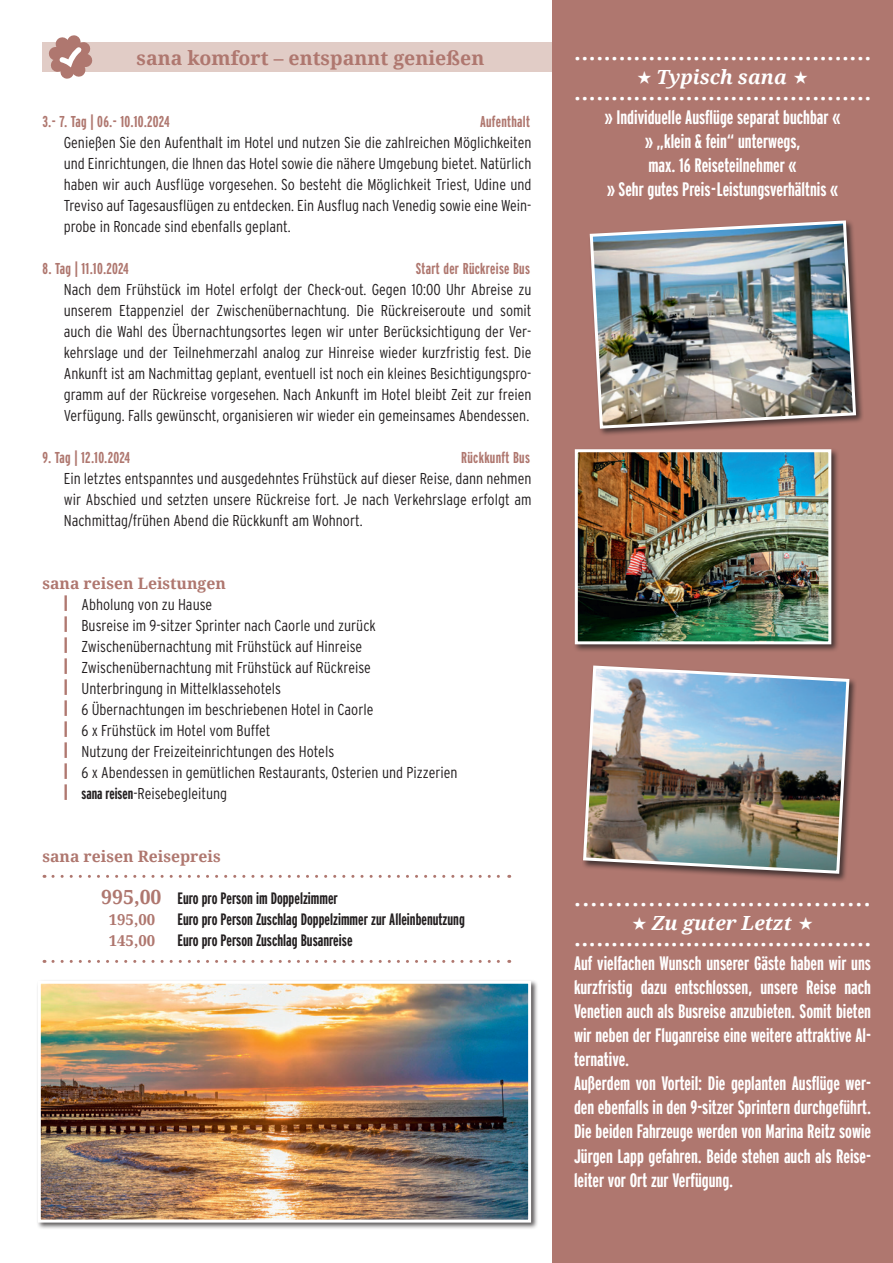
<style>
.page{position:relative;width:893px;height:1263px;background:#fff}
.page>*{position:absolute;margin:0;border:0;box-sizing:border-box;transform-origin:0 0}
.t1{font:700 22.5px "Droid Serif";color:#fff}
.t2{font:700 19.5px/24px "Interstate Compressed";color:#fff;text-align:center}
.t3{font:700 19.5px "Droid Serif";color:#af776f}
.t4{font:italic 700 19.5px "Droid Serif";color:#fff}
.t5{font:700 16.5px "Interstate Compressed";color:#231f20}
.t6{font:300 15.75px/21px "Interstate Condensed";color:#231f20;text-align:justify}
.t7{font:700 15.75px "Interstate Compressed";letter-spacing:.02em;color:#af776f}
.t8{font:700 15.75px "Droid Serif";color:#af776f}
.t9{font:700 15px "Droid Serif";color:#af776f}
.s1{font-weight:900;color:#af776f}
.s2{font-family:"Interstate Compressed";font-weight:700}
.s3{font-family:"Droid Serif";font-size:19.5px;color:#af776f}
</style>
<div class="page">
<div style="left:43px;top:43px;width:510px;height:29px;background:#e1ccc6"></div>
<div style="left:553px;top:0;width:340px;height:1263px;background:#af776f"></div>
<svg style="left:48px;top:35px;width:45px;height:44px"></svg>
<div style="left:36px;top:979px;width:502px;height:251px;background:#231f20;opacity:.75"></div>
<img style="left:42px;top:985px;width:485px;height:233px">
<div style="left:38px;top:981px;width:493px;height:241px;border:3px solid #fff"></div>
<div style="left:588px;top:219px;width:276px;height:218px;background:#231f20;opacity:.75"></div>
<img style="left:588px;top:219px;width:270px;height:211px">
<div style="left:573px;top:448px;width:267px;height:205px;background:#231f20;opacity:.75"></div>
<img style="left:579px;top:453px;width:248px;height:187px">
<div style="left:575px;top:449px;width:256px;height:195px;border:3px solid #fff"></div>
<div style="left:582px;top:664px;width:275px;height:218px;background:#231f20;opacity:.75"></div>
<img style="left:582px;top:664px;width:269px;height:211px">
<svg style="left:53px;top:875px;width:457px;height:3px"></svg>
<svg style="left:53px;top:960px;width:457px;height:3px"></svg>
<p class="t3" style="left:137px;top:46px;width:349px">sana komfort – entspannt genießen</p>
<h1 class="t1" style="left:574px;top:39px;width:299px">........................................</h1>
<p class="t4" style="left:657px;top:66px;width:132px">Typisch sana</p>
<h1 class="t1" style="left:574px;top:79px;width:299px">........................................</h1>
<p class="t2" style="left:604px;top:105px;width:238px">» Individuelle Ausflüge separat buchbar « » „klein &amp; fein“ unterwegs,<br>max. 16 Reiseteilnehmer «<br>» Sehr gutes Preis-Leistungsverhältnis «</p>
<p class="t7" style="left:43px;top:112px;width:128px">3.- 7. Tag | 06.- 10.10.2024</p>
<p class="t7" style="left:480px;top:112px;width:51px">Aufenthalt</p>
<p class="t6" style="left:64px;top:131px;width:469px">Genießen Sie den Aufenthalt im Hotel und nutzen Sie die zahlreichen Möglichkeiten und Einrichtungen, die Ihnen das Hotel sowie die nähere Umgebung bietet. Natürlich haben wir auch Ausflüge vorgesehen. So besteht die Möglichkeit Triest, Udine und Treviso auf Tagesausflügen zu entdecken. Ein Ausflug nach Venedig sowie eine Wein&shy;probe in Roncade sind ebenfalls geplant.</p>
<p class="t7" style="left:43px;top:259px;width:88px">8. Tag | 11.10.2024</p>
<p class="t7" style="left:416px;top:259px;width:116px">Start der Rückreise Bus</p>
<p class="t6" style="left:64px;top:278px;width:469px">Nach dem Frühstück im Hotel erfolgt der Check-out. Gegen 10:00 Uhr Abreise zu unserem Etappenziel der Zwischenübernachtung. Die Rückreiseroute und somit auch die Wahl des Übernachtungsortes legen wir unter Berücksichtigung der Ver&shy;kehrslage und der Teilnehmerzahl analog zur Hinreise wieder kurzfristig fest. Die Ankunft ist am Nachmittag geplant, eventuell ist noch ein kleines Besichtigungspro&shy;gramm auf der Rückreise vorgesehen. Nach Ankunft im Hotel bleibt Zeit zur freien Verfügung. Falls gewünscht, organisieren wir wieder ein gemeinsames Abendessen.</p>
<p class="t7" style="left:43px;top:448px;width:89px">9. Tag | 12.10.2024</p>
<p class="t7" style="left:461px;top:448px;width:70px">Rückkunft Bus</p>
<p class="t6" style="left:64px;top:467px;width:469px">Ein letztes entspanntes und ausgedehntes Frühstück auf dieser Reise, dann nehmen wir Abschied und setzten unsere Rückreise fort. Je nach Verkehrslage erfolgt am Nachmittag/frühen Abend die Rückkunft am Wohnort.</p>
<p class="t8" style="left:42px;top:574px;width:185px">sana reisen Leistungen</p>
<p class="t6" style="left:64px;top:593px;width:395px;text-align:left"><span class="s1">|</span> Abholung von zu Hause<br><span class="s1">|</span> Busreise im 9-sitzer Sprinter nach Caorle und zurück<br><span class="s1">|</span> Zwischenübernachtung mit Frühstück auf Hinreise<br><span class="s1">|</span> Zwischenübernachtung mit Frühstück auf Rückreise<br><span class="s1">|</span> Unterbringung in Mittelklassehotels<br><span class="s1">|</span> 6 Übernachtungen im beschriebenen Hotel in Caorle<br><span class="s1">|</span> 6 x Frühstück im Hotel vom Buffet<br><span class="s1">|</span> Nutzung der Freizeiteinrichtungen des Hotels<br><span class="s1">|</span> 6 x Abendessen in gemütlichen Restaurants, Osterien und Pizzerien <span class="s1">|</span> <span class="s2">sana reisen</span>-Reisebegleitung</p>
<p class="t8" style="left:42px;top:847px;width:180px">sana reisen Reisepreis</p>
<p class="t5" style="left:101px;top:889px;width:238px"><span class="s3">995,00</span> Euro pro Person im Doppelzimmer</p>
<p class="t9" style="left:109px;top:911px;width:48px">195,00</p>
<p class="t5" style="left:178px;top:910px;width:289px">Euro pro Person Zuschlag Doppelzimmer zur Alleinbenutzung</p>
<p class="t9" style="left:109px;top:932px;width:48px">145,00</p>
<p class="t5" style="left:178px;top:931px;width:177px">Euro pro Person Zuschlag Busanreise</p>
<h1 class="t1" style="left:574px;top:885px;width:298px">....................................</h1>
<p class="t4" style="left:652px;top:912px;width:142px">Zu guter Letzt</p>
<h1 class="t1" style="left:574px;top:925px;width:299px">........................................</h1>
<p class="t2" style="left:574px;top:951px;width:299px;text-align:left">Auf vielfachen Wunsch unserer Gäste haben wir uns kurzfristig dazu entschlossen, unsere Reise nach Venetien auch als Busreise anzubieten. Somit bieten wir neben der Fluganreise eine weitere attraktive Al&shy;ternative.<br>Außerdem von Vorteil: Die geplanten Ausflüge wer&shy;den ebenfalls in den 9-sitzer Sprintern durchgeführt.<br>Die beiden Fahrzeuge werden von Marina Reitz sowie Jürgen Lapp gefahren. Beide stehen auch als Reise&shy;leiter vor Ort zur Verfügung.</p>
</div>
